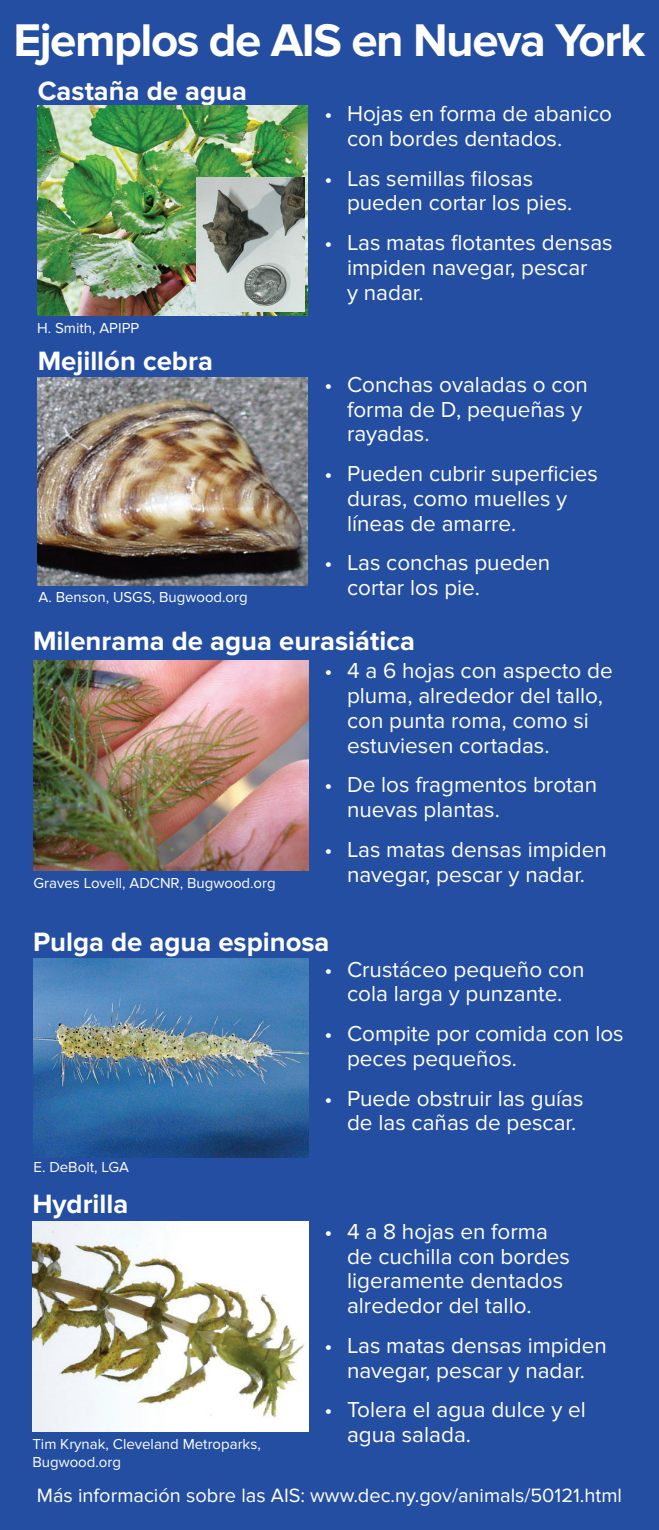
<style>
.page{position:relative;width:659px;height:1530px;background:#244ea1}
.page>*{position:absolute;margin:0;border:0;box-sizing:border-box;transform-origin:0 0}
.t1{font:700 47.5px "Proxima Nova";letter-spacing:-.03em;color:#fff}
.t2{font:700 27.5px "Proxima Nova";color:#fff}
.t3{font:22.5px/24.8px "Proxima Nova";color:#fff}
.t4{font:20px "Proxima Nova";color:#fff}
.t5{font:15px/18px "Proxima Nova";color:#fff}
</style>
<div class="page">
<img style="left:37px;top:105px;width:270px;height:210px">
<img style="left:196px;top:178px;width:108px;height:133px">
<img style="left:38px;top:377px;width:270px;height:209px">
<img style="left:33px;top:661px;width:276px;height:210px">
<img style="left:33px;top:959px;width:276px;height:199px">
<img style="left:32px;top:1221px;width:277px;height:210px">
<h2 class="t1" style="left:13px;top:12px;width:633px">Ejemplos de AIS en Nueva York</h2>
<h4 class="t2" style="left:38px;top:75px;width:211px">Castaña de agua</h4>
<p class="t3" style="left:347px;top:102px;width:266px;text-indent:-22px">• Hojas en forma de abanico con bordes dentados.</p>
<p class="t3" style="left:347px;top:166px;width:227px;text-indent:-22px">• Las semillas flosas pueden cortar los pies.</p>
<p class="t3" style="left:347px;top:231px;width:267px;text-indent:-22px">• Las matas fotantes densas impiden navegar, pescar<br>y nadar.</p>
<p class="t5" style="left:37px;top:319px;width:104px">H. Smith, APIPP</p>
<h4 class="t2" style="left:38px;top:345px;width:177px">Mejillón cebra</h4>
<p class="t3" style="left:347px;top:372px;width:242px;text-indent:-22px">• Conchas ovaladas o con forma de D, pequeñas y rayadas.</p>
<p class="t3" style="left:347px;top:462px;width:252px;text-indent:-22px">• Pueden cubrir superfcies duras, como muelles y líneas de amarre.</p>
<p class="t3" style="left:347px;top:551px;width:205px;text-indent:-22px">• Las conchas pueden cortar los pie.</p>
<h4 class="t2" style="left:33px;top:625px;width:383px">Milenrama de agua eurasiática</h4>
<p class="t3" style="left:347px;top:659px;width:267px;text-indent:-22px">• 4 a 6 hojas con aspecto de pluma, alrededor del tallo, con punta roma, como si estuviesen cortadas.</p>
<p class="t3" style="left:347px;top:773px;width:252px;text-indent:-22px">• De los fragmentos brotan nuevas plantas.</p>
<p class="t3" style="left:324px;top:837px;width:284px;text-align:center">• Las matas densas impiden navegar, pescar y nadar.</p>
<p class="t5" style="left:38px;top:588px;width:211px">A. Benson, USGS, Bugwood.org</p>
<p class="t5" style="left:33px;top:874px;width:244px">Graves Lovell, ADCNR, Bugwood.org</p>
<h4 class="t2" style="left:33px;top:926px;width:298px">Pulga de agua espinosa</h4>
<p class="t5" style="left:33px;top:1158px;width:97px">E. DeBolt, LGA</p>
<h4 class="t2" style="left:32px;top:1188px;width:98px">Hydrilla</h4>
<p class="t5" style="left:32px;top:1435px;width:230px">Tim Krynak, Cleveland Metroparks,<br>Bugwood.org</p>
<p class="t3" style="left:324px;top:957px;width:261px;text-align:center">• Crustáceo pequeño con cola larga y punzante.</p>
<p class="t3" style="left:347px;top:1022px;width:278px;text-indent:-22px">• Compite por comida con los peces pequeños.</p>
<p class="t3" style="left:347px;top:1086px;width:238px;text-indent:-22px">• Puede obstruir las guías de las cañas de pescar.</p>
<p class="t3" style="left:347px;top:1219px;width:224px;text-indent:-22px">• 4 a 8 hojas en forma de cuchilla con bordes ligeramente dentados alrededor del tallo.</p>
<p class="t3" style="left:324px;top:1333px;width:284px;text-align:center">• Las matas densas impiden navegar, pescar y nadar.</p>
<p class="t3" style="left:347px;top:1398px;width:240px;text-indent:-22px">• Tolera el agua dulce y el agua salada.</p>
<p class="t4" style="left:37px;top:1484px;width:586px">Más información sobre las AIS: www.dec.ny.gov/animals/50121.html</p>
</div>
